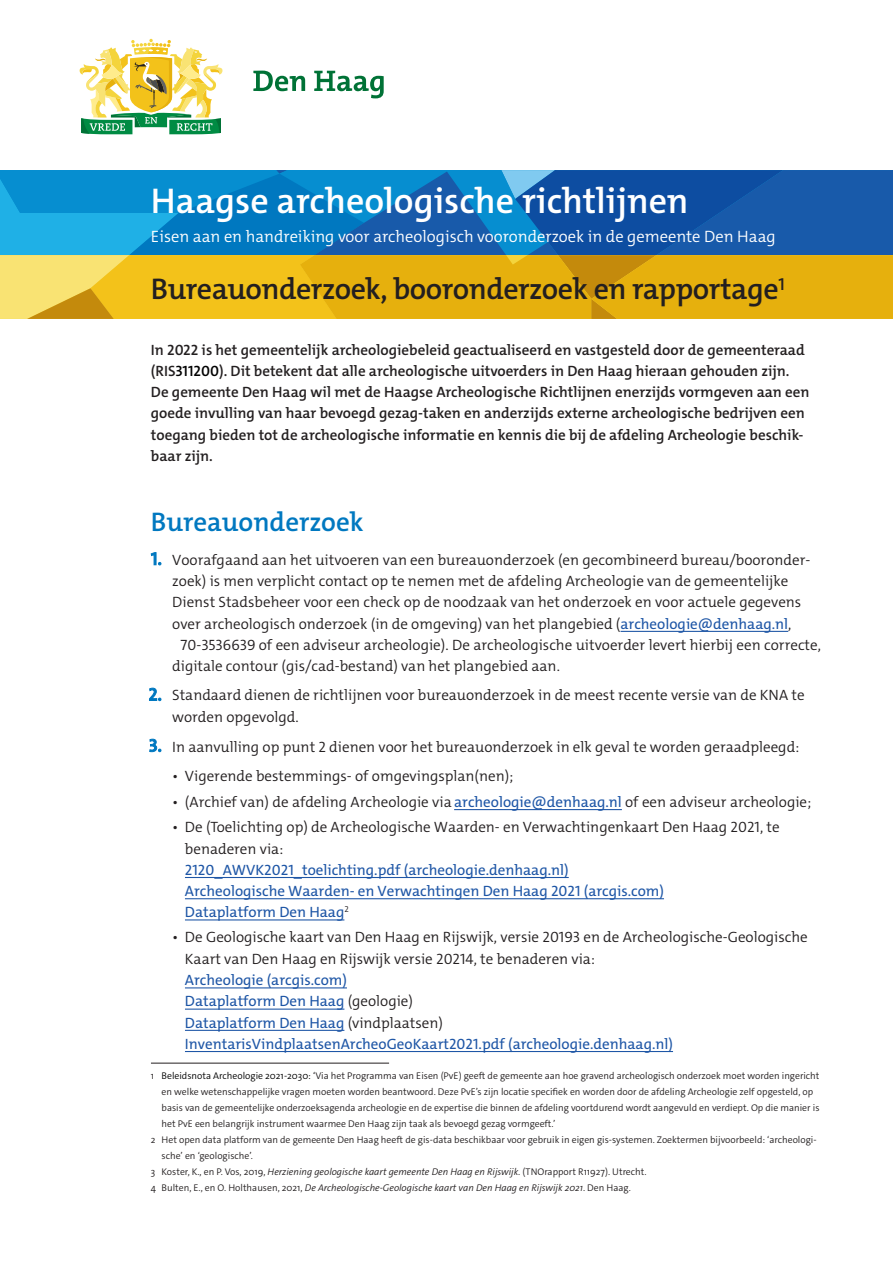
<style>
.page{position:relative;width:893px;height:1263px;background:#fff}
.page>*{position:absolute;margin:0;border:0;box-sizing:border-box;transform-origin:0 0}
.t1{font:600 36px "The Mix C4 s";color:#fff}
.t2{font:600 30px "The Mix C4 s";letter-spacing:-.015em;color:#231f20}
.t3{font:600 27px "The Mix C4 s";color:#0078c0}
.t4{font:300 16.5px "The Mix C4 s";color:#fff}
.t5{font:300 15px/21.5px "The Mix C4 s";color:#231f20}
.t6{font:600 15px/21.3px "The Mix C4 s";color:#231f20}
.t7{font:15px/21.1px "The Mix C4 s";color:#1e56a6}
.t8{font:300 9.75px "The Sans C4 s";color:#231f20}
.t9{font:italic 300 9.75px "The Sans C4 s";color:#231f20}
.s1{color:#000001}
.s2{font-weight:600;font-size:18px;color:#0078c0}
.s3{font-weight:400;color:#1e56a6}
.s4{font-weight:300;color:#231f20}
.s5{font-style:italic}
.s6{font-style:normal}
</style>
<div class="page">
<svg style="left:253px;top:71px;width:131px;height:27px"></svg>
<svg style="left:79px;top:39px;width:144px;height:95px"></svg>
<svg style="left:0;top:170px;width:893px;height:149px;background:#6c8e75"></svg>
<hr style="left:185px;top:1051px;width:488px;height:1px;background:#1e56a6">
<hr style="left:185px;top:1030px;width:159px;height:1px;background:#1e56a6">
<hr style="left:185px;top:1008px;width:159px;height:2px;background:#1e56a6">
<hr style="left:185px;top:987px;width:162px;height:1px;background:#1e56a6">
<hr style="left:185px;top:919px;width:159px;height:1px;background:#1e56a6">
<hr style="left:185px;top:898px;width:479px;height:1px;background:#1e56a6">
<hr style="left:185px;top:877px;width:384px;height:1px;background:#1e56a6">
<hr style="left:454px;top:809px;width:168px;height:1px;background:#1e56a6">
<hr style="left:620px;top:631px;width:168px;height:1px;background:#1e56a6">
<hr style="left:151px;top:1063px;width:238px;height:1px;background:#231f20">
<h1 class="t1" style="left:151px;top:177px;width:539px">Haagse archeologische richtlijnen</h1>
<p class="t4" style="left:151px;top:226px;width:626px">Eisen aan en handreiking voor archeologisch vooronderzoek in de gemeente Den Haag</p>
<h2 class="t2" style="left:151px;top:270px;width:635px">Bureauonderzoek, booronderzoek en rapportage<sup>1</sup></h2>
<p class="t6" style="left:151px;top:339px;width:660px">In 2022 is het gemeentelijk archeologiebeleid geactualiseerd en vastgesteld door de gemeenteraad (RIS<span class="s1">311200</span>). Dit betekent dat alle archeologische uitvoerders in Den Haag hieraan gehouden zijn.<br>De gemeente Den Haag wil met de Haagse Archeologische Richtlijnen enerzijds vormgeven aan een goede invulling van haar bevoegd gezag-taken en anderzijds externe archeologische bedrijven een toegang bieden tot de archeologische informatie en kennis die bij de afdeling Archeologie beschik&shy;baar zijn.</p>
<h3 class="t3" style="left:151px;top:504px;width:214px">Bureauonderzoek</h3>
<p class="t5" style="left:151px;top:549px;width:661px"><span class="s2">1.</span> Voorafgaand aan het uitvoeren van een bureauonderzoek (en gecombineerd bureau/booronder-</p>
<p class="t5" style="left:172px;top:570px;width:618px">zoek) is men verplicht contact op te nemen met de afdeling Archeologie van de gemeentelijke</p>
<p class="t5" style="left:172px;top:591px;width:631px">Dienst Stadsbeheer voor een check op de noodzaak van het onderzoek en voor actuele gegevens</p>
<p class="t5" style="left:172px;top:613px;width:621px">over archeologisch onderzoek (in de omgeving) van het plangebied (<span class="s3">archeologie@denhaag.nl</span>,</p>
<p class="t5" style="left:181px;top:634px;width:642px">70-3536639 of een adviseur archeologie). De archeologische uitvoerder levert hierbij een correcte,</p>
<p class="t5" style="left:172px;top:655px;width:389px">digitale contour (gis/cad-bestand) van het plangebied aan.</p>
<p class="t5" style="left:172px;top:685px;width:634px;text-indent:-24px"><span class="s2">2.</span> Standaard dienen de richtlijnen voor bureauonderzoek in de meest recente versie van de KNA te worden opgevolgd.</p>
<p class="t5" style="left:149px;top:736px;width:652px"><span class="s2">3.</span> In aanvulling op punt 2 dienen voor het bureauonderzoek in elk geval te worden geraadpleegd:</p>
<p class="t5" style="left:172px;top:766px;width:343px">• Vigerende bestemmings- of omgevingsplan(nen);</p>
<p class="t5" style="left:172px;top:791px;width:641px">• (Archief van) de afdeling Archeologie via <span class="s3">archeologie@denhaag.nl</span> of een adviseur archeologie;</p>
<p class="t5" style="left:185px;top:816px;width:596px;text-indent:-13px">• De (Toelichting op) de Archeologische Waarden- en Verwachtingenkaart Den Haag 2021, te benaderen via:</p>
<p class="t7" style="left:185px;top:859px;width:481px">2120_AWVK2021_toelichting.pdf (archeologie.denhaag.nl)<br>Archeologische Waarden- en Verwachtingen Den Haag 2021 (arcgis.com)<br>Dataplatform Den Haag<sup>2</sup></p>
<p class="t5" style="left:185px;top:927px;width:624px;text-indent:-13px">• De Geologische kaart van Den Haag en Rijswijk, versie 20193 en de Archeologische-Geologische<br>Kaart van Den Haag en Rijswijk versie 20214, te benaderen via:</p>
<p class="t7" style="left:185px;top:969px;width:490px">Archeologie (arcgis.com)<br>Dataplatform Den Haag <span class="s4">(geologie)<br></span>Dataplatform Den Haag <span class="s4">(vindplaatsen)<br></span>InventarisVindplaatsenArcheoGeoKaart2021.pdf (archeologie.denhaag.nl)</p>
<p class="t8" style="left:151px;top:1069px;width:670px">1 <span class="s1">Beleidsnota Archeologie 2021-2030: ‘</span>Via het Programma van Eisen (PvE) geeft de gemeente aan hoe gravend archeologisch onderzoek moet worden ingericht</p>
<p class="t8" style="left:162px;top:1085px;width:653px">en welke wetenschappelijke vragen moeten worden beantwoord. Deze PvE’s zijn locatie specifiek en worden door de afdeling Archeologie zelf opgesteld, op</p>
<p class="t8" style="left:162px;top:1101px;width:659px">basis van de gemeentelijke onderzoeksagenda archeologie en de expertise die binnen de afdeling voortdurend wordt aangevuld en verdiept. Op die manier is</p>
<p class="t8" style="left:162px;top:1117px;width:395px">het PvE een belangrijk instrument waarmee Den Haag zijn taak als bevoegd gezag vormgeeft.’</p>
<p class="t8" style="left:151px;top:1133px;width:667px">2 Het open data platform van de gemeente Den Haag heeft de gis-data beschikbaar voor gebruik in eigen gis-systemen. Zoektermen bijvoorbeeld: ‘archeologi-</p>
<p class="t8" style="left:162px;top:1149px;width:93px">sche’ en ‘geologische’.</p>
<p class="t8" style="left:151px;top:1165px;width:497px">3 Koster, K., en P. Vos, 2019, <span class="s5">Herziening geologische kaart gemeente Den Haag en Rijswijk</span>. (TNOrapport R11927). Utrecht.</p>
<p class="t9" style="left:151px;top:1181px;width:482px"><span class="s6">4 Bulten, E., en O. Holthausen, 2021,</span> De Archeologische-Geologische kaart van Den Haag en Rijswijk 2021<span class="s6">. Den Haag.</span></p>
</div>
